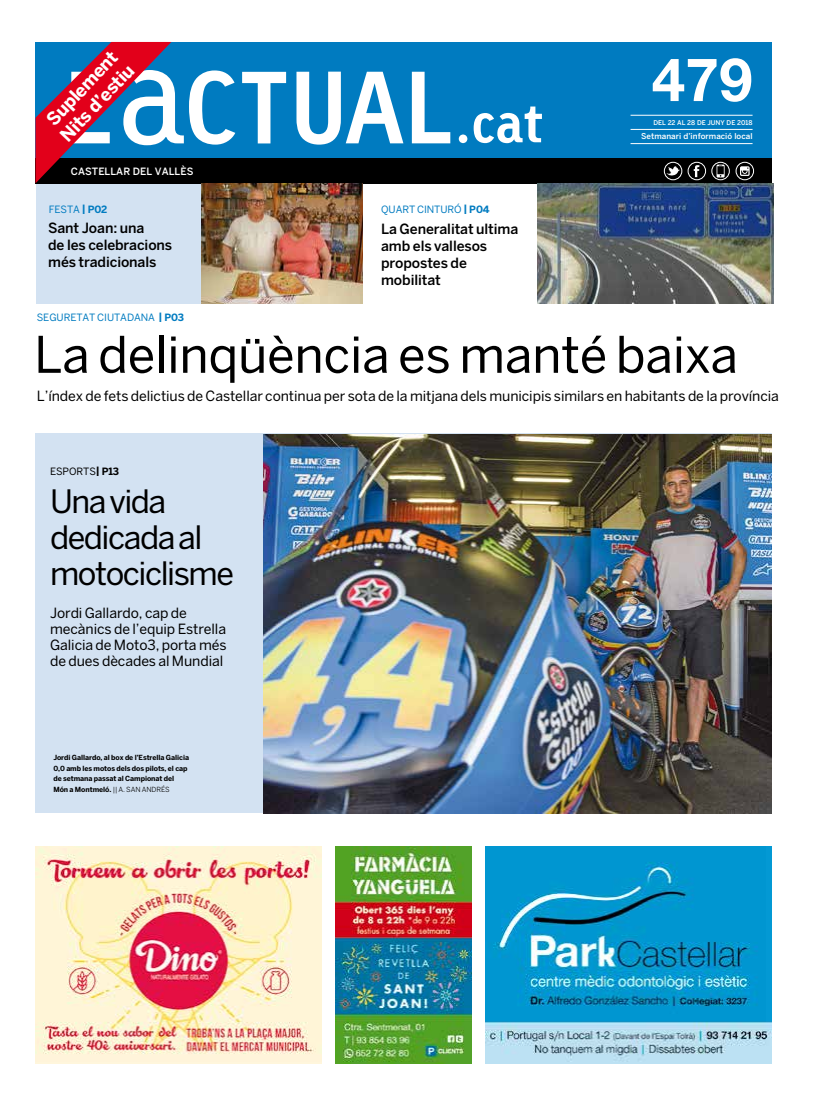
<style>
.page{position:relative;width:820px;height:1106px;background:#fff}
.page>*{position:absolute;margin:0;border:0;box-sizing:border-box;transform-origin:0 0}
.t1{font:700 60px "Helvetica Neue";color:#fff}
.t2{font:700 55px "Linotype Tetria";color:#fff}
.t3{font:50px "Benton Sans";letter-spacing:-.005em;color:#000}
.t4{font:32px/36px "Benton Sans";letter-spacing:-.045em;color:#000}
.t5{font:700 18px/20.9px "Benton Sans";color:#fff}
.t6{font:14px/16px "Benton Sans";letter-spacing:-.005em;color:#000}
.t7{font:500 14px/17px "Benton Sans";letter-spacing:-.01em;color:#000}
.t8{font:10px "Benton Sans";letter-spacing:-.005em;color:#007bc0}
.t9{font:500 10px "Benton Sans";letter-spacing:.005em;color:#fff}
.t10{font:10px "Benton Sans";letter-spacing:-.005em;color:#000}
.t11{font:500 8px "Benton Sans";letter-spacing:.005em;color:#fff}
.t12{font:700 7px/10.5px "Benton Sans";letter-spacing:-.01em;color:#000}
.t13{font:500 6.5px "Benton Sans";letter-spacing:.005em;color:#fff}
.s1{font-weight:700}
.s2{font-weight:400}
</style>
<div class="page">
<div style="left:35px;top:43px;width:736px;height:115px;background:#007bc0"></div>
<div style="left:35px;top:158px;width:736px;height:26px;background:#000"></div>
<svg style="left:666px;top:166px;width:13px;height:10px"></svg>
<div style="left:663px;top:162px;width:18px;height:18px;border:1px solid #fff;border-radius:50%"></div>
<svg style="left:693px;top:165px;width:6px;height:12px"></svg>
<div style="left:687px;top:162px;width:18px;height:18px;border:1px solid #fff;border-radius:50%"></div>
<div style="left:735px;top:162px;width:18px;height:18px;border:1px solid #fff;border-radius:50%"></div>
<svg style="left:740px;top:166px;width:9px;height:10px"></svg>
<div style="left:711px;top:162px;width:18px;height:18px;border:1px solid #fff;border-radius:50%"></div>
<svg style="left:716px;top:165px;width:8px;height:12px"></svg>
<hr style="left:630px;top:115px;width:122px;height:1px;background:#fff">
<hr style="left:630px;top:129px;width:122px;height:1px;background:#fff">
<hr style="left:630px;top:143px;width:122px;height:1px;background:#fff">
<svg style="left:35px;top:42px;width:415px;height:141px"></svg>
<div style="left:35px;top:433px;width:736px;height:380px;background:#d3e2f2"></div>
<div style="left:37px;top:184px;width:300px;height:119px;background:#d3e2f2"></div>
<img style="left:537px;top:184px;width:235px;height:119px">
<img style="left:264px;top:434px;width:507px;height:379px">
<img style="left:201px;top:184px;width:161px;height:119px">
<img style="left:35px;top:846px;width:286px;height:217px">
<img style="left:335px;top:846px;width:136px;height:217px">
<img style="left:485px;top:846px;width:286px;height:217px">
<p class="t5" style="left:40px;top:116px;width:99px;rotate:-46deg">Suplement<br>Nits d’estiu</p>
<p class="t9" style="left:71px;top:165px;width:124px">CASTELLAR DEL VALLÈS</p>
<p class="t8" style="left:49px;top:203px;width:60px">festa <span class="s1">| p02</span></p>
<p class="t7" style="left:48px;top:219px;width:126px">Sant Joan: una<br>de les celebracions més tradicionals</p>
<p class="t8" style="left:37px;top:312px;width:149px">seguretat ciutadana <span class="s1">| P03</span></p>
<h2 class="t2" style="left:454px;top:88px;width:90px">.cat</h2>
<p class="t8" style="left:381px;top:203px;width:110px">quart cinturó <span class="s1">| P04</span></p>
<p class="t7" style="left:381px;top:220px;width:139px">La Generalitat ultima amb els vallesos propostes de mobilitat</p>
<h1 class="t1" style="left:651px;top:33px;width:102px">479</h1>
<p class="t13" style="left:653px;top:118px;width:101px">DEL 22 AL 28 DE JUNY DE 2018</p>
<p class="t11" style="left:641px;top:132px;width:113px">Setmanari d’informació local</p>
<h3 class="t3" style="left:34px;top:325px;width:705px">La delinqüència es manté baixa</h3>
<p class="t6" style="left:37px;top:388px;width:743px">L’índex de fets delictius de Castellar continua per sota de la mitjana dels municipis similars en habitants de la província</p>
<p class="t10" style="left:50px;top:465px;width:71px">esports<span class="s1">| P13</span></p>
<h3 class="t4" style="left:50px;top:482px;width:185px">U na vida dedicada al motociclisme</h3>
<p class="t6" style="left:50px;top:604px;width:178px">Jordi Gallardo, cap de mecànics de l’equip Estrella<br>Galicia de Moto3, porta més de dues dècades al Mundial</p>
<p class="t12" style="left:53px;top:752px;width:137px">Jordi Gallardo, al box de l’Estrella Galicia 0,0 amb les motos dels dos pilots, el cap de setmana passat al Campionat del Món a Montmeló. <span class="s2">|| A. SAN ANDRÉS</span></p>
</div>
